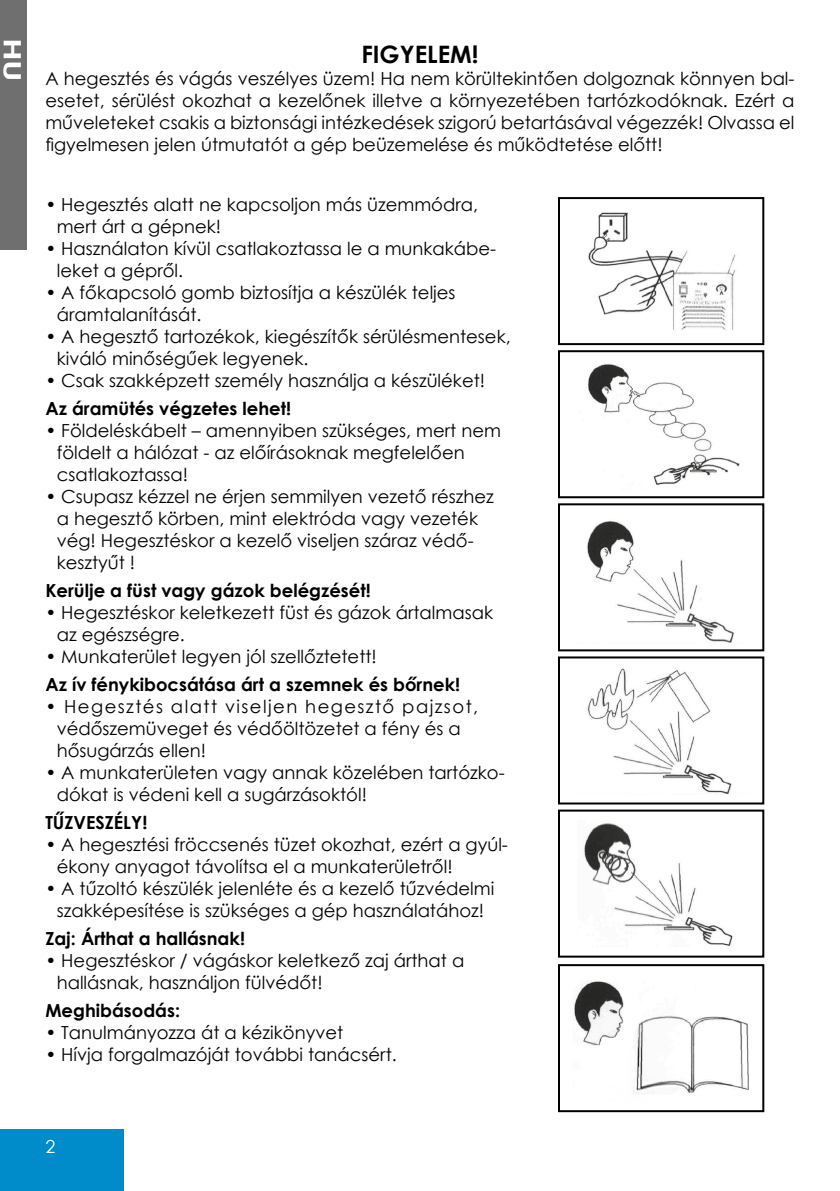
<style>
.page{position:relative;width:840px;height:1191px;background:#fff}
.page>*{position:absolute;margin:0;border:0;box-sizing:border-box;transform-origin:0 0}
.t1{font:700 24px "Century Gothic";color:#000}
.t2{font:700 24px "Century Gothic";color:#fff;scale:1.4 1}
.t3{font:18px/22px "Century Gothic";color:#000}
.t4{font:700 18px "Century Gothic";color:#000}
.t5{font:18px "Century Gothic";color:#fff}
</style>
<div class="page">
<div style="left:0;top:1129px;width:123px;height:62px;background:#008bcb"></div>
<div style="left:0;top:0;width:27px;height:250px;background:#706f6f"></div>
<img style="left:588px;top:212px;width:148px;height:118px">
<div style="left:557px;top:197px;width:206px;height:148px;border:2px solid #000"></div>
<img style="left:588px;top:364px;width:152px;height:121px">
<div style="left:557px;top:350px;width:206px;height:148px;border:2px solid #000"></div>
<img style="left:587px;top:521px;width:147px;height:122px">
<div style="left:557px;top:503px;width:206px;height:148px;border:2px solid #000"></div>
<img style="left:587px;top:668px;width:145px;height:127px">
<div style="left:557px;top:656px;width:206px;height:148px;border:2px solid #000"></div>
<img style="left:583px;top:823px;width:150px;height:123px">
<div style="left:557px;top:809px;width:206px;height:148px;border:2px solid #000"></div>
<img style="left:574px;top:981px;width:175px;height:113px">
<div style="left:557px;top:964px;width:206px;height:148px;border:2px solid #000"></div>
<h1 class="t2" style="left:31px;top:37px;width:33px;rotate:90deg">HU</h1>
<h1 class="t1" style="left:361px;top:36px;width:119px">FIGYELEM!</h1>
<p class="t3" style="left:45px;top:68px;width:750px;text-align:justify">A hegesztés és vágás veszélyes üzem! Ha nem körültekintően dolgoznak könnyen bal&shy;esetet, sérülést okozhat a kezelőnek illetve a környezetében tartózkodóknak. Ezért a műveleteket csakis a biztonsági intézkedések szigorú betartásával végezzék! Olvassa el figyelmesen jelen útmutatót a gép beüzemelése és működtetése előtt!</p>
<p class="t3" style="left:57px;top:193px;width:422px;text-indent:-11px">• Hegesztés alatt ne kapcsoljon más üzemmódra, mert árt a gépnek!</p>
<p class="t3" style="left:57px;top:237px;width:440px;text-indent:-11px">• Használaton kívül csatlakoztassa le a munkakábe&shy;leket a gépről.</p>
<p class="t3" style="left:57px;top:281px;width:400px;text-indent:-11px">• A főkapcsoló gomb biztosítja a készülék teljes áramtalanítását.</p>
<p class="t3" style="left:57px;top:325px;width:455px;text-indent:-11px">• A hegesztő tartozékok, kiegészítők sérülésmentesek, kiváló minőségűek legyenek.</p>
<p class="t3" style="left:45px;top:369px;width:441px">• Csak szakképzett személy használja a készüléket!</p>
<p class="t4" style="left:45px;top:394px;width:247px">Az áramütés végzetes lehet!</p>
<p class="t3" style="left:57px;top:419px;width:445px;text-indent:-11px">• Földeléskábelt – amennyiben szükséges, mert nem földelt a hálózat - az előírásoknak megfelelően csatlakoztassa!</p>
<p class="t3" style="left:57px;top:485px;width:438px;text-indent:-11px">• Csupasz kézzel ne érjen semmilyen vezető részhez a hegesztő körben, mint elektróda vagy vezeték vég! Hegesztéskor a kezelő viseljen száraz védő&shy;kesztyűt !</p>
<p class="t4" style="left:45px;top:576px;width:327px">Kerülje a füst vagy gázok belégzését!</p>
<p class="t3" style="left:57px;top:601px;width:437px;text-indent:-11px">• Hegesztéskor keletkezett füst és gázok ártalmasak az egészségre.</p>
<p class="t3" style="left:45px;top:645px;width:333px">• Munkaterület legyen jól szellőztetett!</p>
<p class="t4" style="left:45px;top:670px;width:416px">Az ív fénykibocsátása árt a szemnek és bőrnek!</p>
<p class="t3" style="left:57px;top:695px;width:422px;text-indent:-11px">• Hegesztés alatt viseljen hegesztő pajzsot, védőszemüveget és védőöltözetet a fény és a hősugárzás ellen!</p>
<p class="t3" style="left:57px;top:761px;width:449px;text-indent:-11px">• A munkaterületen vagy annak közelében tartózko&shy;dókat is védeni kell a sugárzásoktól!</p>
<p class="t4" style="left:45px;top:808px;width:103px">TŰZVESZÉLY!</p>
<p class="t3" style="left:57px;top:833px;width:452px;text-indent:-11px">• A hegesztési fröccsenés tüzet okozhat, ezért a gyúl&shy;ékony anyagot távolítsa el a munkaterületről!</p>
<p class="t3" style="left:45px;top:877px;width:450px;text-align:center">• A tűzoltó készülék jelenléte és a kezelő tűzvédelmi szakképesítése is szükséges a gép használatához!</p>
<p class="t4" style="left:45px;top:924px;width:201px">Zaj: Árthat a hallásnak!</p>
<p class="t3" style="left:57px;top:949px;width:409px;text-indent:-11px">• Hegesztéskor / vágáskor keletkező zaj árthat a hallásnak, használjon fülvédőt!</p>
<p class="t4" style="left:45px;top:996px;width:136px">Meghibásodás:</p>
<p class="t3" style="left:45px;top:1021px;width:299px">• Tanulmányozza át a kézikönyvet</p>
<p class="t3" style="left:45px;top:1043px;width:353px">• Hívja forgalmazóját további tanácsért.</p>
<p class="t5" style="left:45px;top:1133px;width:11px">2</p>
</div>
